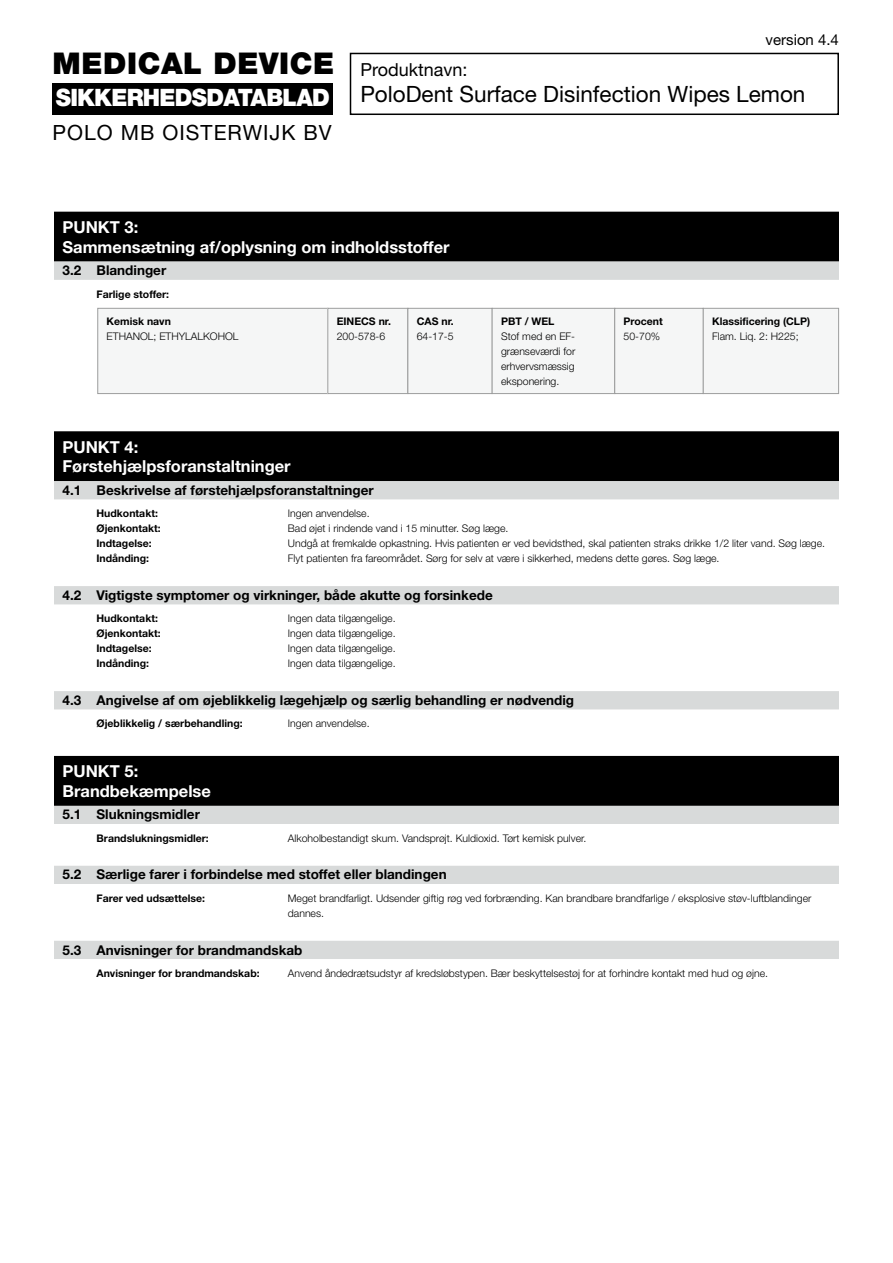
<style>
.page{position:relative;width:893px;height:1263px;background:#fff}
.page>*{position:absolute;margin:0;border:0;box-sizing:border-box;transform-origin:0 0}
.t1{font:900 30px "Helvetica Neue LT Pro";letter-spacing:.02em;color:#000}
.t2{font:900 24px "Helvetica Neue LT Pro";letter-spacing:-.03em;color:#fff;scale:.95 1}
.t3{font:22.5px "Helvetica Neue LT Pro";color:#000}
.t4{font:21px "Helvetica Neue LT Pro";letter-spacing:.05em;color:#000}
.t5{font:18px "Helvetica Neue LT Pro";color:#000}
.t6{font:700 16.5px/19.8px "Helvetica Neue LT Pro";color:#fff}
.t7{font:15px "Helvetica Neue LT Pro";color:#000}
.t8{font:700 13.5px "Helvetica Neue LT Pro";color:#000}
.t9{font:300 10.5px/15px "Helvetica Neue LT Pro";color:#000}
.t10{font:700 10.5px "Helvetica Neue LT Pro";color:#000}
</style>
<div class="page">
<div style="left:54px;top:212px;width:785px;height:25px;background:#000"></div>
<div style="left:54px;top:231px;width:785px;height:26px;background:#000"></div>
<div style="left:54px;top:253px;width:785px;height:9px;background:#000"></div>
<div style="left:54px;top:261px;width:785px;height:18px;background:#d8dada"></div>
<div style="left:54px;top:275px;width:785px;height:5px;background:#d8dada"></div>
<div style="left:54px;top:431px;width:785px;height:26px;background:#000"></div>
<div style="left:54px;top:451px;width:785px;height:26px;background:#000"></div>
<div style="left:54px;top:472px;width:785px;height:9px;background:#000"></div>
<div style="left:54px;top:481px;width:785px;height:18px;background:#d8dada"></div>
<div style="left:54px;top:586px;width:785px;height:18px;background:#d8dada"></div>
<div style="left:54px;top:691px;width:785px;height:18px;background:#d8dada"></div>
<div style="left:54px;top:756px;width:785px;height:25px;background:#000"></div>
<div style="left:54px;top:776px;width:785px;height:25px;background:#000"></div>
<div style="left:54px;top:797px;width:785px;height:9px;background:#000"></div>
<div style="left:54px;top:806px;width:785px;height:18px;background:#d8dada"></div>
<div style="left:54px;top:866px;width:785px;height:18px;background:#d8dada"></div>
<div style="left:54px;top:941px;width:785px;height:18px;background:#d8dada"></div>
<div style="left:98px;top:308px;width:230px;height:86px;background:#f5f6f6"></div>
<div style="left:97px;top:308px;width:231px;height:86px;border:1px solid #9d9e9e"></div>
<div style="left:328px;top:308px;width:80px;height:86px;background:#f5f6f6"></div>
<div style="left:327px;top:308px;width:81px;height:86px;border:1px solid #9d9e9e"></div>
<div style="left:408px;top:308px;width:84px;height:86px;background:#f5f6f6"></div>
<div style="left:407px;top:308px;width:86px;height:86px;border:1px solid #9d9e9e"></div>
<div style="left:492px;top:308px;width:123px;height:86px;background:#f5f6f6"></div>
<div style="left:492px;top:308px;width:123px;height:86px;border:1px solid #9d9e9e"></div>
<div style="left:615px;top:308px;width:88px;height:86px;background:#f5f6f6"></div>
<div style="left:614px;top:308px;width:90px;height:86px;border:1px solid #9d9e9e"></div>
<div style="left:703px;top:308px;width:136px;height:86px;background:#f5f6f6"></div>
<div style="left:703px;top:308px;width:136px;height:86px;border:1px solid #9d9e9e"></div>
<div style="left:350px;top:53px;width:489px;height:62px;border:2px solid #000"></div>
<div style="left:52px;top:83px;width:281px;height:32px;background:#000"></div>
<h1 class="t1" style="left:52px;top:45px;width:283px">MEDICAL DEVICE</h1>
<h2 class="t2" style="left:56px;top:83px;width:290px">SIKKERHEDSDATABLAD</h2>
<h3 class="t4" style="left:52px;top:119px;width:281px">POLO MB OISTERWIJK BV</h3>
<h3 class="t7" style="left:766px;top:30px;width:75px">version 4.4</h3>
<h3 class="t5" style="left:360px;top:59px;width:109px">Produktnavn:</h3>
<h3 class="t3" style="left:360px;top:80px;width:447px">PoloDent Surface Disinfection Wipes Lemon</h3>
<h3 class="t6" style="left:62px;top:217px;width:389px">PUNKT 3:<br>Sammensætning af/oplysning om indholdsstoffer</h3>
<p class="t8" style="left:63px;top:262px;width:105px">3.2 Blandinger</p>
<p class="t10" style="left:97px;top:287px;width:74px">Farlige stoffer:</p>
<p class="t10" style="left:107px;top:314px;width:66px">Kemisk navn</p>
<p class="t9" style="left:107px;top:328px;width:133px">ETHANOL; ETHYLALKOHOL</p>
<p class="t10" style="left:337px;top:314px;width:56px">EINECS nr.</p>
<p class="t9" style="left:337px;top:328px;width:50px">200-578-6</p>
<p class="t10" style="left:417px;top:314px;width:38px">CAS nr.</p>
<p class="t9" style="left:417px;top:328px;width:38px">64-17-5</p>
<p class="t10" style="left:501px;top:314px;width:55px">PBT / WEL</p>
<p class="t9" style="left:501px;top:328px;width:76px;text-align:justify">Stof med en EF&shy;grænseværdi for erhvervsmæssig eksponering.</p>
<p class="t10" style="left:624px;top:314px;width:41px">Procent</p>
<p class="t9" style="left:624px;top:328px;width:38px">50-70%</p>
<p class="t10" style="left:712px;top:314px;width:100px">Klassificering (CLP)</p>
<p class="t9" style="left:712px;top:328px;width:88px">Flam. Liq. 2: H225;</p>
<h3 class="t6" style="left:62px;top:436px;width:230px">PUNKT 4:<br>Førstehjælpsforanstaltninger</h3>
<p class="t8" style="left:63px;top:482px;width:313px">4.1 Beskrivelse af førstehjælpsforanstaltninger</p>
<p class="t10" style="left:97px;top:507px;width:63px">Hudkontakt:</p>
<p class="t9" style="left:288px;top:506px;width:83px">Ingen anvendelse.</p>
<p class="t10" style="left:97px;top:522px;width:66px">Øjenkontakt:</p>
<p class="t9" style="left:288px;top:521px;width:222px">Bad øjet i rindende vand i 15 minutter. Søg læge.</p>
<p class="t10" style="left:97px;top:537px;width:57px">Indtagelse:</p>
<p class="t9" style="left:288px;top:536px;width:539px">Undgå at fremkalde opkastning. Hvis patienten er ved bevidsthed, skal patienten straks drikke 1/2 liter vand. Søg læge.</p>
<p class="t10" style="left:97px;top:552px;width:54px">Indånding:</p>
<p class="t9" style="left:288px;top:551px;width:433px">Flyt patienten fra fareområdet. Sørg for selv at være i sikkerhed, medens dette gøres. Søg læge.</p>
<p class="t8" style="left:63px;top:587px;width:432px">4.2 Vigtigste symptomer og virkninger, både akutte og forsinkede</p>
<p class="t10" style="left:97px;top:612px;width:63px">Hudkontakt:</p>
<p class="t9" style="left:288px;top:611px;width:109px">Ingen data tilgængelige.</p>
<p class="t10" style="left:97px;top:627px;width:66px">Øjenkontakt:</p>
<p class="t9" style="left:288px;top:626px;width:109px">Ingen data tilgængelige.</p>
<p class="t10" style="left:97px;top:642px;width:57px">Indtagelse:</p>
<p class="t9" style="left:288px;top:641px;width:109px">Ingen data tilgængelige.</p>
<p class="t10" style="left:97px;top:657px;width:54px">Indånding:</p>
<p class="t9" style="left:288px;top:656px;width:109px">Ingen data tilgængelige.</p>
<p class="t8" style="left:63px;top:692px;width:513px">4.3 Angivelse af om øjeblikkelig lægehjælp og særlig behandling er nødvendig</p>
<p class="t10" style="left:97px;top:717px;width:148px">Øjeblikkelig / særbehandling:</p>
<p class="t9" style="left:288px;top:716px;width:83px">Ingen anvendelse.</p>
<h3 class="t6" style="left:62px;top:761px;width:150px">PUNKT 5:<br>Brandbekæmpelse</h3>
<p class="t8" style="left:63px;top:806px;width:139px">5.1 Slukningsmidler</p>
<p class="t10" style="left:97px;top:832px;width:114px">Brandslukningsmidler:</p>
<p class="t9" style="left:288px;top:830px;width:300px">Alkoholbestandigt skum. Vandsprøjt. Kuldioxid. Tørt kemisk pulver.</p>
<p class="t8" style="left:63px;top:866px;width:386px">5.2 Særlige farer i forbindelse med stoffet eller blandingen</p>
<p class="t10" style="left:97px;top:892px;width:110px">Farer ved udsættelse:</p>
<p class="t9" style="left:288px;top:890px;width:525px">Meget brandfarligt. Udsender giftig røg ved forbrænding. Kan brandbare brandfarlige / eksplosive støv-luftblandinger dannes.</p>
<p class="t8" style="left:63px;top:941px;width:242px">5.3 Anvisninger for brandmandskab</p>
<p class="t10" style="left:97px;top:967px;width:165px">Anvisninger for brandmandskab:</p>
<p class="t9" style="left:288px;top:965px;width:482px">Anvend åndedrætsudstyr af kredsløbstypen. Bær beskyttelsestøj for at forhindre kontakt med hud og øjne.</p>
</div>
